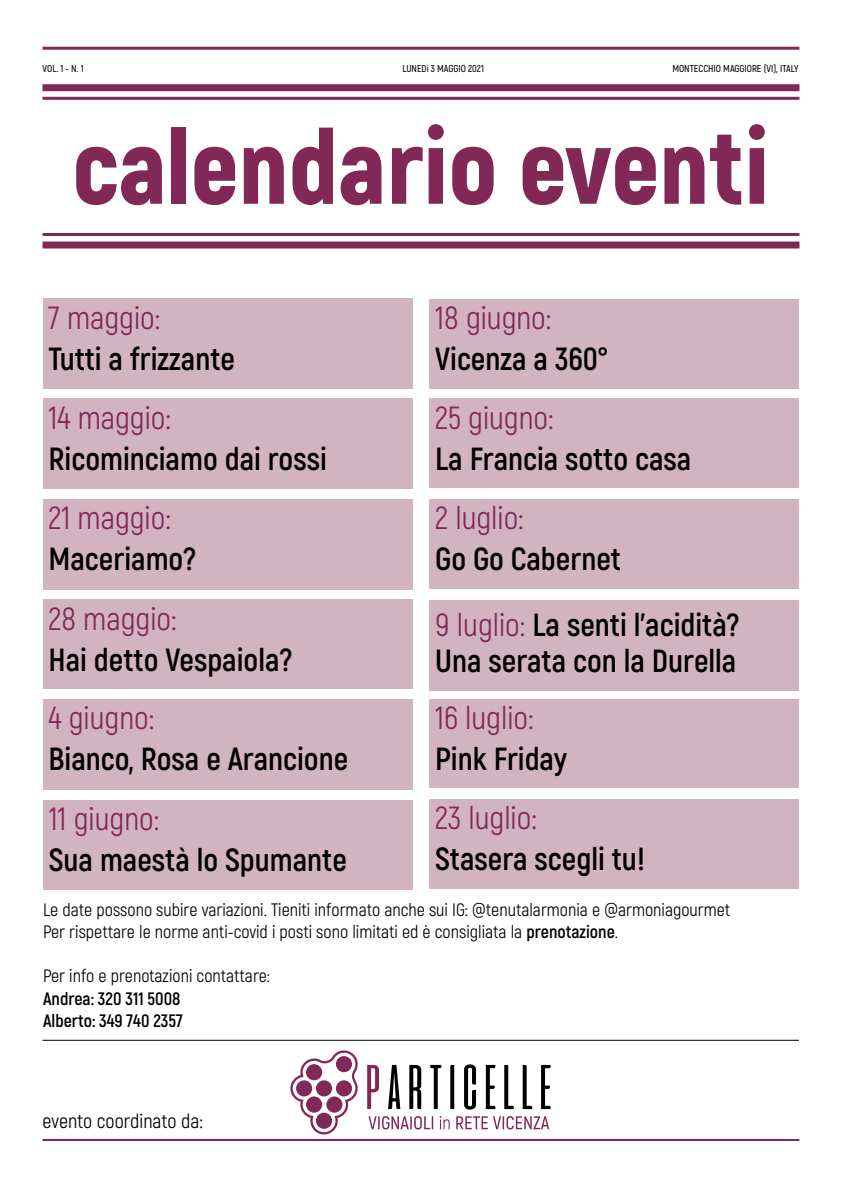
<style>
.page{position:relative;width:842px;height:1191px;background:#fff}
.page>*{position:absolute;margin:0;border:0;box-sizing:border-box;transform-origin:0 0}
.t1{font:900 105px "Akrobat";color:#812856}
.t2{font:700 32px/36px "Akrobat";color:#000}
.t3{font:32px "Akrobat";color:#812856}
.t4{font:20px "Akrobat";color:#000}
.t5{font:18px/22px "Akrobat";color:#000}
.t6{font:700 18px/22px "Akrobat";color:#000}
.t7{font:600 10px "Akrobat";color:#000}
.s1{font-weight:400;color:#812856}
.s2{font-weight:700}
</style>
<div class="page">
<div style="left:43px;top:299px;width:370px;height:90px;background:#d2b4c0"></div>
<div style="left:43px;top:499px;width:370px;height:90px;background:#d2b4c0"></div>
<div style="left:43px;top:399px;width:370px;height:90px;background:#d2b4c0"></div>
<div style="left:43px;top:599px;width:370px;height:90px;background:#d2b4c0"></div>
<div style="left:43px;top:699px;width:370px;height:90px;background:#d2b4c0"></div>
<div style="left:43px;top:799px;width:370px;height:90px;background:#d2b4c0"></div>
<div style="left:429px;top:398px;width:370px;height:90px;background:#d2b4c0"></div>
<div style="left:429px;top:299px;width:370px;height:89px;background:#d2b4c0"></div>
<div style="left:429px;top:499px;width:370px;height:90px;background:#d2b4c0"></div>
<div style="left:429px;top:699px;width:370px;height:89px;background:#d2b4c0"></div>
<div style="left:429px;top:600px;width:370px;height:90px;background:#d2b4c0"></div>
<div style="left:429px;top:799px;width:370px;height:89px;background:#d2b4c0"></div>
<hr style="left:43px;top:47px;width:756px;height:3px;background:#812856">
<hr style="left:43px;top:1139px;width:756px;height:2px;background:#812856">
<div style="left:43px;top:241px;width:756px;height:7px;background:#812856"></div>
<hr style="left:43px;top:233px;width:756px;height:3px;background:#812856">
<hr style="left:43px;top:97px;width:756px;height:3px;background:#812856">
<div style="left:43px;top:84px;width:756px;height:7px;background:#812856"></div>
<svg style="left:367px;top:1065px;width:12px;height:44px"></svg>
<svg style="left:388px;top:1065px;width:12px;height:44px"></svg>
<svg style="left:409px;top:1065px;width:12px;height:44px"></svg>
<svg style="left:430px;top:1065px;width:11px;height:44px"></svg>
<svg style="left:450px;top:1065px;width:4px;height:44px"></svg>
<svg style="left:464px;top:1064px;width:12px;height:45px"></svg>
<svg style="left:486px;top:1065px;width:9px;height:44px"></svg>
<svg style="left:504px;top:1065px;width:10px;height:44px"></svg>
<svg style="left:523px;top:1065px;width:9px;height:44px"></svg>
<svg style="left:541px;top:1065px;width:10px;height:44px"></svg>
<svg style="left:290px;top:1050px;width:68px;height:84px"></svg>
<svg style="left:368px;top:1116px;width:181px;height:13px"></svg>
<hr style="left:43px;top:1039px;width:756px;height:1px;background:#000">
<p class="t7" style="left:43px;top:62px;width:43px">VOL. 1 - N. 1</p>
<p class="t7" style="left:403px;top:62px;width:83px">LUNEDì 3 MAGGIO 2021</p>
<p class="t7" style="left:672px;top:62px;width:128px">MONTECCHIO MAGGIORE (VI), ITALY</p>
<h1 class="t1" style="left:72px;top:99px;width:698px">calendario eventi</h1>
<p class="t3" style="left:48px;top:298px;width:113px">7 maggio:</p>
<p class="t2" style="left:48px;top:340px;width:188px">Tutti a frizzante</p>
<p class="t3" style="left:48px;top:398px;width:124px">14 maggio:</p>
<p class="t2" style="left:48px;top:440px;width:280px">Ricominciamo dai rossi</p>
<p class="t3" style="left:48px;top:499px;width:124px">21 maggio:</p>
<p class="t2" style="left:48px;top:541px;width:149px">Maceriamo?</p>
<p class="t3" style="left:435px;top:298px;width:118px">18 giugno:</p>
<p class="t2" style="left:435px;top:340px;width:174px">Vicenza a 360°</p>
<p class="t3" style="left:435px;top:398px;width:120px">25 giugno:</p>
<p class="t2" style="left:435px;top:440px;width:258px">La Francia sotto casa</p>
<p class="t3" style="left:435px;top:498px;width:90px">2 luglio:</p>
<p class="t2" style="left:435px;top:540px;width:187px">Go Go Cabernet</p>
<p class="t3" style="left:48px;top:599px;width:130px">28 maggio:</p>
<p class="t2" style="left:48px;top:641px;width:245px">Hai detto Vespaiola?</p>
<p class="t3" style="left:48px;top:699px;width:107px">4 giugno:</p>
<p class="t2" style="left:48px;top:741px;width:301px">Bianco, Rosa e Arancione</p>
<p class="t3" style="left:49px;top:799px;width:112px">11 giugno:</p>
<p class="t2" style="left:49px;top:841px;width:300px">Sua maestà lo Spumante</p>
<p class="t2" style="left:435px;top:607px;width:306px"><span class="s1">9 luglio:</span> La senti l’acidità?<br>Una serata con la Durella</p>
<p class="t3" style="left:435px;top:698px;width:100px">16 luglio:</p>
<p class="t2" style="left:435px;top:740px;width:133px">Pink Friday</p>
<p class="t3" style="left:435px;top:799px;width:103px">23 luglio:</p>
<p class="t2" style="left:435px;top:841px;width:211px">Stasera scegli tu!</p>
<p class="t5" style="left:43px;top:899px;width:689px">Le date possono subire variazioni. Tieniti informato anche sui IG: @tenutalarmonia e @armoniagourmet<br>Per rispettare le norme anti-covid i posti sono limitati ed è consigliata la <span class="s2">prenotazione</span>.</p>
<p class="t5" style="left:43px;top:965px;width:229px">Per info e prenotazioni contattare:</p>
<p class="t6" style="left:43px;top:987px;width:141px">Andrea: 320 311 5008<br>Alberto: 349 740 2357</p>
<p class="t4" style="left:43px;top:1109px;width:162px">evento coordinato da:</p>
</div>
